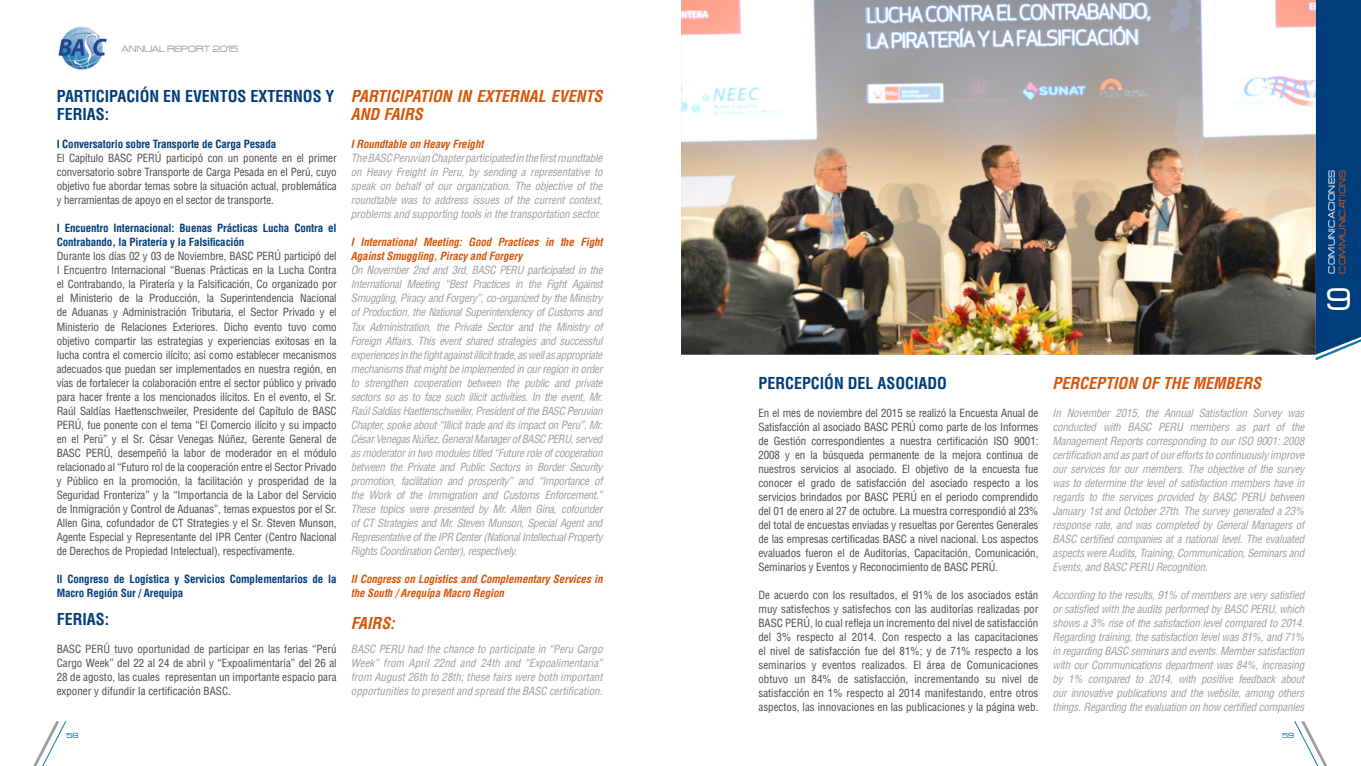
<style>
.page{position:relative;width:1361px;height:766px;background:#fff}
.page>*{position:absolute;margin:0;border:0;box-sizing:border-box;transform-origin:0 0}
.t1{font:34px "Acens";color:#fff}
.t2{font:700 condensed 16px/18px "Helvetica LT Std";color:#003d7c}
.t3{font:italic 700 condensed 16px/18px "Helvetica LT Std";color:#d85509}
.t4{font:condensed 11px/14px "Helvetica LT Std";letter-spacing:-.01em;color:#4a4a49;text-align:justify}
.t5{font:italic condensed 11px/14px "Helvetica LT Std";letter-spacing:-.02em;color:#9d9d9c;text-align:justify}
.t6{font:700 condensed 11px/14px "Helvetica LT Std";letter-spacing:-.01em;color:#003d7c}
.t7{font:italic 700 condensed 11px/14px "Helvetica LT Std";letter-spacing:-.01em;color:#d85509}
.t8{font:10px "Acens";color:#9d9d9c}
.t9{font:10px "Acens";color:#fff}
.t10{font:10px "Acens";color:#d85509}
.t11{font:8px "Acens";color:#0d79a5}
</style>
<div class="page">
<svg style="left:1294px;top:721px;width:33px;height:44px"></svg>
<svg style="left:34px;top:721px;width:33px;height:44px"></svg>
<img style="left:58px;top:27px;width:49px;height:43px">
<svg style="left:1315px;top:0;width:46px;height:360px;background:#104882"></svg>
<img style="left:681px;top:0;width:634px;height:354px">
<p class="t8" style="left:121px;top:43px;width:16px">ANNUAL</p>
<p class="t8" style="left:167px;top:43px;width:29px">REPORT</p>
<p class="t8" style="left:213px;top:43px;width:27px">2015</p>
<h2 class="t2" style="left:57px;top:87px;width:279px">Partici paci ón en eventos externos y<br>Ferias:</h2>
<p class="t6" style="left:57px;top:137px;width:221px">I Conversatorio sobre Transporte de Carga Pesada</p>
<p class="t4" style="left:57px;top:151px;width:281px">El Capítulo BASC PERÚ participó con un ponente en el primer conversatorio sobre Transporte de Carga Pesada en el Perú, cuyo objetivo fue abordar temas sobre la situación actual, problemática y herramientas de apoyo en el sector de transporte.</p>
<p class="t6" style="left:57px;top:221px;width:281px">I Encuentro Internacional: Buenas Prácticas Lucha Contra el<br>Contrabando, la Piratería y la Falsificación</p>
<p class="t4" style="left:57px;top:249px;width:281px">Durante los días 02 y 03 de Noviembre, BASC PERÚ participó del I Encuentro Internacional “Buenas Prácticas en la Lucha Contra el Contrabando, la Piratería y la Falsificación, Co organizado por el Ministerio de la Producción, la Superintendencia Nacional de Aduanas y Administración Tributaria, el Sector Privado y el Ministerio de Relaciones Exteriores. Dicho evento tuvo como objetivo compartir las estrategias y experiencias exitosas en la lucha contra el comercio ilícito; así como establecer mecanismos adecuados que puedan ser implementados en nuestra región, en vías de fortalecer la colaboración entre el sector público y privado para hacer frente a los mencionados ilícitos. En el evento, el Sr.<br>Raúl Saldías Haettenschweiler, Presidente del Capítulo de BASC PERÚ, fue ponente con el tema “El Comercio ilícito y su impacto en el Perú” y el Sr. César Venegas Núñez, Gerente General de BASC PERÚ, desempeñó la labor de moderador en el módulo relacionado al “Futuro rol de la cooperación entre el Sector Privado y Público en la promoción, la facilitación y prosperidad de la Seguridad Fronteriza” y la “Importancia de la Labor del Servicio de Inmigración y Control de Aduanas”, temas expuestos por el Sr.<br>Allen Gina, cofundador de CT Strategies y el Sr. Steven Munson, Agente Especial y Representante del IPR Center (Centro Nacional de Derechos de Propiedad Intelectual), respectivamente.</p>
<p class="t6" style="left:57px;top:571px;width:281px">II Congreso de Logística y Servicios Complementarios de la<br>Macro Región Sur / Arequipa</p>
<h2 class="t2" style="left:57px;top:609px;width:54px">Ferias:</h2>
<p class="t4" style="left:57px;top:641px;width:281px">BASC PERÚ tuvo oportunidad de participar en las ferias “Perú Cargo Week” del 22 al 24 de abril y “Expoalimentaria” del 26 al 28 de agosto, las cuales representan un importante espacio para exponer y difundir la certificación BASC.</p>
<h2 class="t3" style="left:351px;top:88px;width:253px">Participation in external events and Fairs</h2>
<p class="t7" style="left:351px;top:137px;width:135px">I Roundtable on Heavy Freight</p>
<p class="t5" style="left:351px;top:151px;width:253px">The BASC Peruvian Chapter participated in the first roundtable on Heavy Freight in Peru, by sending a representative to speak on behalf of our organization. The objective of the roundtable was to address issues of the current context, problems and supporting tools in the transportation sector.</p>
<p class="t7" style="left:351px;top:235px;width:254px">I International Meeting: Good Practices in the Fight<br>Against Smuggling, Piracy and Forgery</p>
<p class="t5" style="left:351px;top:263px;width:253px">On November 2nd and 3rd, BASC PERU participated in the International Meeting “Best Practices in the Fight Against Smuggling, Piracy and Forgery”, co-organized by the Ministry of Production, the National Superintendency of Customs and Tax Administration, the Private Sector and the Ministry of Foreign Affairs. This event shared strategies and successful experiences in the fight against illicit trade, as well as appropriate mechanisms that might be implemented in our region in order to strengthen cooperation between the public and private sectors so as to face such illicit activities. In the event, Mr.<br>Raúl Saldías Haettenschweiler, President of the BASC Peruvian Chapter, spoke about “Illicit trade and its impact on Peru”. Mr.<br>César Venegas Núñez, General Manager of BASC PERU, served as moderator in two modules titled “Future role of cooperation between the Private and Public Sectors in Border Security promotion, facilitation and prosperity” and “Importance of the Work of the Immigration and Customs Enforcement.” These topics were presented by Mr. Allen Gina, cofounder of CT Strategies and Mr. Steven Munson, Special Agent and Representative of the IPR Center (National Intellectual Property Rights Coordination Center), respectively.</p>
<p class="t7" style="left:351px;top:571px;width:254px">II Congress on Logistics and Complementary Services in the South / Arequipa Macro Region</p>
<h2 class="t3" style="left:351px;top:614px;width:45px">Fairs:</h2>
<p class="t5" style="left:351px;top:641px;width:253px">BASC PERU had the chance to participate in “Peru Cargo Week” from April 22nd and 24th and “Expoalimentaria” from August 26th to 28th; these fairs were both important opportunities to present and spread the BASC certification.</p>
<p class="t11" style="left:67px;top:731px;width:13px">58</p>
<p class="t10" style="left:1337px;top:273px;width:105px;rotate:-90deg">COMMUNICATIONS</p>
<p class="t9" style="left:1326px;top:273px;width:105px;rotate:-90deg">COMUNICACIONES</p>
<h1 class="t1" style="left:1325px;top:281px;width:27px">9</h1>
<h2 class="t2" style="left:758px;top:374px;width:188px">Percepción del Asociado</h2>
<p class="t4" style="left:758px;top:405px;width:281px">En el mes de noviembre del 2015 se realizó la Encuesta Anual de Satisfacción al asociado BASC PERÚ como parte de los Informes de Gestión correspondientes a nuestra certificación ISO 9001:<br>2008 y en la búsqueda permanente de la mejora continua de nuestros servicios al asociado. El objetivo de la encuesta fue conocer el grado de satisfacción del asociado respecto a los servicios brindados por BASC PERÚ en el periodo comprendido del 01 de enero al 27 de octubre. La muestra correspondió al 23% del total de encuestas enviadas y resueltas por Gerentes Generales de las empresas certificadas BASC a nivel nacional. Los aspectos evaluados fueron el de Auditorías, Capacitación, Comunicación, Seminarios y Eventos y Reconocimiento de BASC PERÚ.</p>
<p class="t4" style="left:758px;top:587px;width:281px">De acuerdo con los resultados, el 91% de los asociados están muy satisfechos y satisfechos con las auditorías realizadas por BASC PERÚ, lo cual refleja un incremento del nivel de satisfacción del 3% respecto al 2014. Con respecto a las capacitaciones el nivel de satisfacción fue del 81%; y de 71% respecto a los seminarios y eventos realizados. El área de Comunicaciones obtuvo un 84% de satisfacción, incrementando su nivel de satisfacción en 1% respecto al 2014 manifestando, entre otros aspectos, las innovaciones en las publicaciones y la página web.</p>
<h2 class="t3" style="left:1052px;top:374px;width:210px">Perception of the Members</h2>
<p class="t5" style="left:1052px;top:406px;width:253px">In November 2015, the Annual Satisfaction Survey was conducted with BASC PERU members as part of the Management Reports corresponding to our ISO 9001: 2008 certification and as part of our efforts to continuously improve our services for our members. The objective of the survey was to determine the level of satisfaction members have in regards to the services provided by BASC PERU between January 1st and October 27th. The survey generated a 23% response rate, and was completed by General Managers of BASC certified companies at a national level. The evaluated aspects were Audits, Training, Communication, Seminars and Events, and BASC PERU Recognition.</p>
<p class="t5" style="left:1052px;top:588px;width:253px">According to the results, 91% of members are very satisfied or satisfied with the audits performed by BASC PERU, which shows a 3% rise of the satisfaction level compared to 2014.<br>Regarding training, the satisfaction level was 81%, and 71% in regarding BASC seminars and events. Member satisfaction with our Communications department was 84%, increasing by 1% compared to 2014, with positive feedback about our innovative publications and the website, among others things. Regarding the evaluation on how certified companies</p>
<p class="t11" style="left:1282px;top:731px;width:13px">59</p>
</div>
